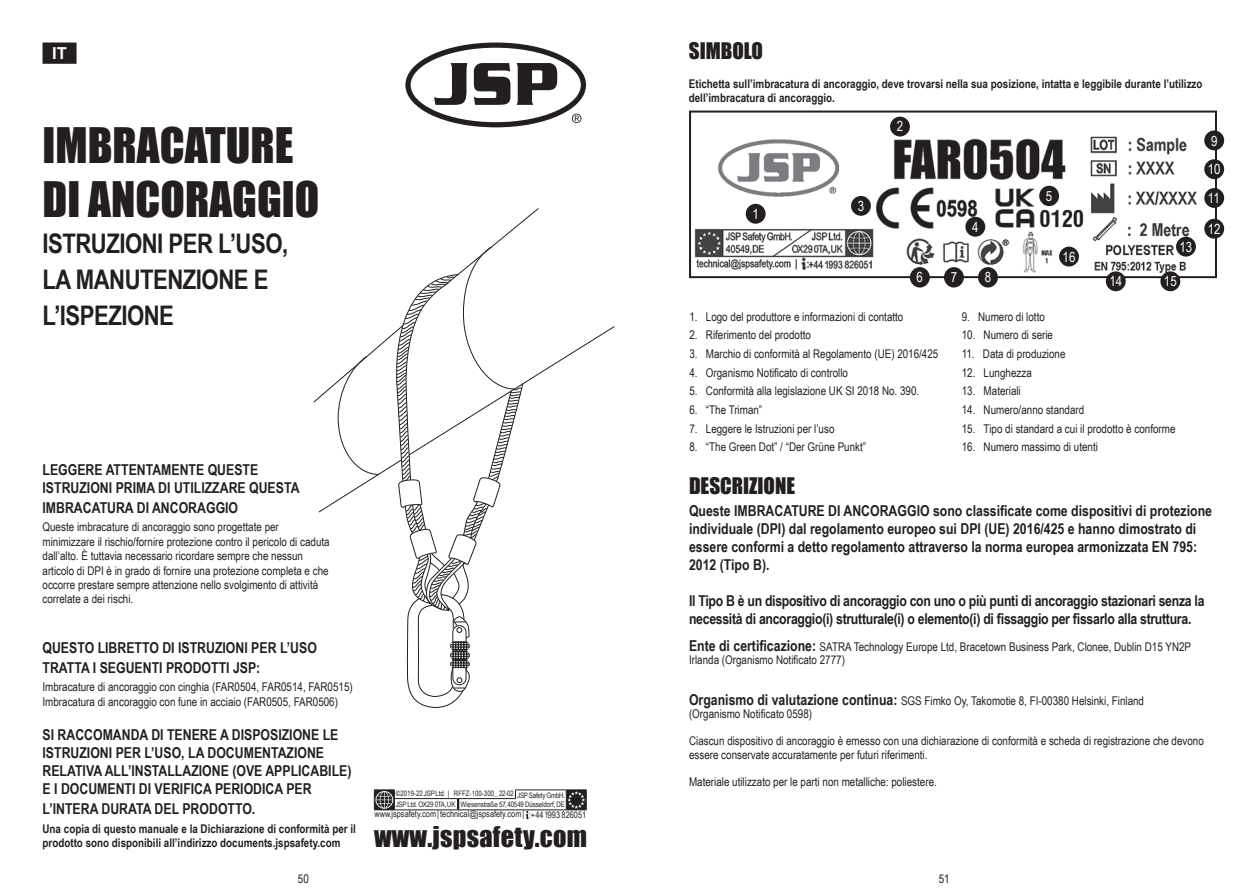
<style>
.page{position:relative;width:1259px;height:893px;background:#fff}
.page>*{position:absolute;margin:0;border:0;box-sizing:border-box;transform-origin:0 0}
.t1{font:45px/54px "Impact";color:#231f20}
.t2{font:700 27px/36px "Arial Narrow";letter-spacing:-.02em;color:#231f20}
.t3{font:26.25px "Impact";letter-spacing:.01em;color:#231f20}
.t4{font:21px "Impact";color:#231f20}
.t5{font:700 16.5px "Arial";color:#fff}
.t6{font:700 15px/18px "Arial Narrow";color:#231f20}
.t7{font:700 15px/18px "Arial Narrow";letter-spacing:-.02em;color:#231f20}
.t8{font:13.95px "Arial Narrow";color:#fff}
.t9{font:12px/14.4px "Arial Narrow";color:#231f20}
.t10{font:700 12px/14.4px "Arial Narrow";color:#231f20}
.t11{font:9px "Arial Narrow";color:#231f20}
.t12{font:7.5px/10.4px "Arial Narrow";letter-spacing:-.01em;color:#231f20}
.s1{font-weight:700;font-size:15px}
</style>
<div class="page">
<svg style="left:405px;top:43px;width:181px;height:84px"></svg>
<svg style="left:313px;top:208px;width:302px;height:500px"></svg>
<div style="left:44px;top:44px;width:32px;height:19px;background:#231f20"></div>
<div style="left:43px;top:43px;width:34px;height:21px;border:2px solid #231f20"></div>
<img style="left:694px;top:132px;width:503px;height:143px">
<div style="left:689px;top:111px;width:528px;height:167px;border:2px solid #231f20"></div>
<div style="left:745px;top:204px;width:20px;height:20px;background:#231f20;border-radius:50%"></div>
<div style="left:890px;top:117px;width:20px;height:20px;background:#231f20;border-radius:50%"></div>
<div style="left:851px;top:196px;width:20px;height:20px;background:#231f20;border-radius:50%"></div>
<div style="left:965px;top:217px;width:20px;height:20px;background:#231f20;border-radius:50%"></div>
<div style="left:1204px;top:130px;width:20px;height:20px;background:#231f20;border-radius:50%"></div>
<div style="left:1204px;top:188px;width:20px;height:20px;background:#231f20;border-radius:50%"></div>
<div style="left:1204px;top:159px;width:20px;height:20px;background:#231f20;border-radius:50%"></div>
<div style="left:1204px;top:219px;width:20px;height:20px;background:#231f20;border-radius:50%"></div>
<div style="left:1176px;top:237px;width:20px;height:20px;background:#231f20;border-radius:50%"></div>
<div style="left:1106px;top:271px;width:19px;height:20px;background:#231f20;border-radius:50%"></div>
<div style="left:1160px;top:271px;width:20px;height:20px;background:#231f20;border-radius:50%"></div>
<div style="left:1059px;top:247px;width:20px;height:19px;background:#231f20;border-radius:50%"></div>
<div style="left:1039px;top:186px;width:20px;height:20px;background:#231f20;border-radius:50%"></div>
<div style="left:910px;top:267px;width:19px;height:21px;background:#231f20;border-radius:50%"></div>
<div style="left:944px;top:267px;width:20px;height:21px;background:#231f20;border-radius:50%"></div>
<div style="left:978px;top:267px;width:20px;height:21px;background:#231f20;border-radius:50%"></div>
<svg style="left:374px;top:789px;width:213px;height:30px"></svg>
<h3 class="t5" style="left:52px;top:42px;width:16px">IT</h3>
<h3 class="t4" style="left:689px;top:35px;width:76px">SIMBOLO</h3>
<p class="t10" style="left:689px;top:76px;width:515px">Etichetta sull’imbracatura di ancoraggio, deve trovarsi nella sua posizione, intatta e leggibile durante l’utilizzo dell’imbracatura di ancoraggio.</p>
<h1 class="t1" style="left:43px;top:117px;width:278px">IMBRACATURE<br>DI ANCORAGGIO</h1>
<h2 class="t2" style="left:43px;top:224px;width:247px">ISTRUZIONI PER L’USO,<br>LA MANUTENZIONE E<br>L’ISPEZIONE</h2>
<p class="t6" style="left:43px;top:460px;width:258px">LEGGERE ATTENTAMENTE QUESTE<br>ISTRUZIONI PRIMA DI UTILIZZARE QUESTA</p>
<p class="t6" style="left:43px;top:498px;width:197px">IMBRACATURA DI ANCORAGGIO</p>
<p class="t9" style="left:43px;top:519px;width:289px">Queste imbracature di ancoraggio sono progettate per minimizzare il rischio/fornire protezione contro il pericolo di caduta dall’alto. È tuttavia necessario ricordare sempre che nessun articolo di DPI è in grado di fornire una protezione completa e che occorre prestare sempre attenzione nello svolgimento di attività correlate a dei rischi.</p>
<p class="t6" style="left:43px;top:637px;width:276px;line-height:19.8px">QUESTO LIBRETTO DI ISTRUZIONI PER L’USO<br>TRATTA I SEGUENTI PRODOTTI JSP:</p>
<p class="t9" style="left:43px;top:679px;width:312px">Imbracature di ancoraggio con cinghia (FAR0504, FAR0514, FAR0515)<br>Imbracatura di ancoraggio con fune in acciaio (FAR0505, FAR0506)</p>
<p class="t6" style="left:43px;top:725px;width:310px">SI RACCOMANDA DI TENERE A DISPOSIZIONE LE ISTRUZIONI PER L’USO, LA DOCUMENTAZIONE RELATIVA ALL’INSTALLAZIONE (OVE APPLICABILE)<br>E I DOCUMENTI DI VERIFICA PERIODICA PER</p>
<p class="t6" style="left:43px;top:799px;width:214px">L’INTERA DURATA DEL PRODOTTO.</p>
<p class="t10" style="left:43px;top:821px;width:315px">Una copia di questo manuale e la Dichiarazione di conformità per il prodotto sono disponibili all’indirizzo documents.jspsafety.com</p>
<p class="t12" style="left:396px;top:788px;width:171px">©2019-22 JSP Ltd. | RFFZ-100-300_ 22-02 JSP Safety GmbH.<br>JSPLtd. OX29 0TA,UK Wiesenstraße 57, 40549 Düsseldorf, DE</p>
<p class="t11" style="left:374px;top:808px;width:213px">www.jspsafety.com | technical@jspsafety.com| :+44 1993 826051</p>
<h3 class="t3" style="left:374px;top:816px;width:214px">www.jspsafety.com</h3>
<p class="t8" style="left:896px;top:116px;width:8px">2</p>
<p class="t8" style="left:752px;top:204px;width:8px">1</p>
<p class="t8" style="left:857px;top:196px;width:8px">3</p>
<p class="t8" style="left:916px;top:267px;width:8px">6</p>
<p class="t9" style="left:689px;top:309px;width:215px">1. Logo del produttore e informazioni di contatto</p>
<p class="t9" style="left:689px;top:327px;width:123px">2. Riferimento del prodotto</p>
<p class="t9" style="left:689px;top:346px;width:250px">3. Marchio di conformità al Regolamento (UE) 2016/425</p>
<p class="t9" style="left:689px;top:365px;width:160px">4. Organismo Notificato di controllo</p>
<p class="t9" style="left:689px;top:383px;width:231px">5. Conformità alla legislazione UK SI 2018 No. 390.</p>
<p class="t9" style="left:689px;top:402px;width:74px">6. “The Triman”</p>
<p class="t9" style="left:689px;top:421px;width:146px">7. Leggere le Istruzioni per l’uso</p>
<p class="t9" style="left:689px;top:439px;width:178px">8. “The Green Dot” / “Der Grüne Punkt”</p>
<p class="t8" style="left:972px;top:217px;width:8px">4</p>
<p class="t8" style="left:950px;top:267px;width:8px">7</p>
<p class="t8" style="left:984px;top:267px;width:8px">8</p>
<p class="t8" style="left:1046px;top:186px;width:8px">5</p>
<p class="t8" style="left:1062px;top:247px;width:14px">16</p>
<p class="t8" style="left:1179px;top:237px;width:14px">13</p>
<p class="t8" style="left:1109px;top:271px;width:14px">14</p>
<p class="t8" style="left:1164px;top:271px;width:14px">15</p>
<p class="t9" style="left:961px;top:309px;width:85px">9. Numero di lotto</p>
<p class="t9" style="left:961px;top:327px;width:93px">10. Numero di serie</p>
<p class="t9" style="left:961px;top:346px;width:105px">11. Data di produzione</p>
<p class="t9" style="left:961px;top:365px;width:72px">12. Lunghezza</p>
<p class="t9" style="left:961px;top:383px;width:61px">13. Materiali</p>
<p class="t9" style="left:961px;top:402px;width:124px">14. Numero/anno standard</p>
<p class="t9" style="left:961px;top:421px;width:215px">15. Tipo di standard a cui il prodotto è conforme</p>
<p class="t9" style="left:961px;top:439px;width:138px">16. Numero massimo di utenti</p>
<p class="t8" style="left:1211px;top:130px;width:8px">9</p>
<p class="t8" style="left:1207px;top:159px;width:14px">10</p>
<p class="t8" style="left:1207px;top:188px;width:13px">11</p>
<p class="t8" style="left:1207px;top:219px;width:14px">12</p>
<h3 class="t4" style="left:689px;top:469px;width:108px">DESCRIZIONE</h3>
<p class="t6" style="left:689px;top:501px;width:524px">Queste IMBRACATURE DI ANCORAGGIO sono classificate come dispositivi di protezione individuale (DPI) dal regolamento europeo sui DPI (UE) 2016/425 e hanno dimostrato di essere conformi a detto regolamento attraverso la norma europea armonizzata EN 795:<br>2012 (Tipo B).</p>
<p class="t7" style="left:689px;top:591px;width:517px">Il Tipo B è un dispositivo di ancoraggio con uno o più punti di ancoraggio stazionari senza la necessità di ancoraggio(i) strutturale(i) o elemento(i) di fissaggio per fissarlo alla struttura.</p>
<p class="t9" style="left:689px;top:639px;width:504px;line-height:13.5px"><span class="s1">Ente di certificazione:</span> SATRA Technology Europe Ltd, Bracetown Business Park, Clonee, Dublin D15 YN2P<br>Irlanda (Organismo Notificato 2777)</p>
<p class="t9" style="left:689px;top:693px;width:456px;line-height:13.5px"><span class="s1">Organismo di valutazione continua:</span> SGS Fimko Oy, Takomotie 8, FI-00380 Helsinki, Finland (Organismo Notificato 0598)</p>
<p class="t9" style="left:689px;top:734px;width:516px;line-height:13.5px">Ciascun dispositivo di ancoraggio è emesso con una dichiarazione di conformità e scheda di registrazione che devono essere conservate accuratamente per futuri riferimenti.</p>
<p class="t9" style="left:689px;top:774px;width:249px">Materiale utilizzato per le parti non metalliche: poliestere.</p>
<p class="t9" style="left:298px;top:871px;width:12px">50</p>
<p class="t9" style="left:938px;top:871px;width:12px">51</p>
</div>
